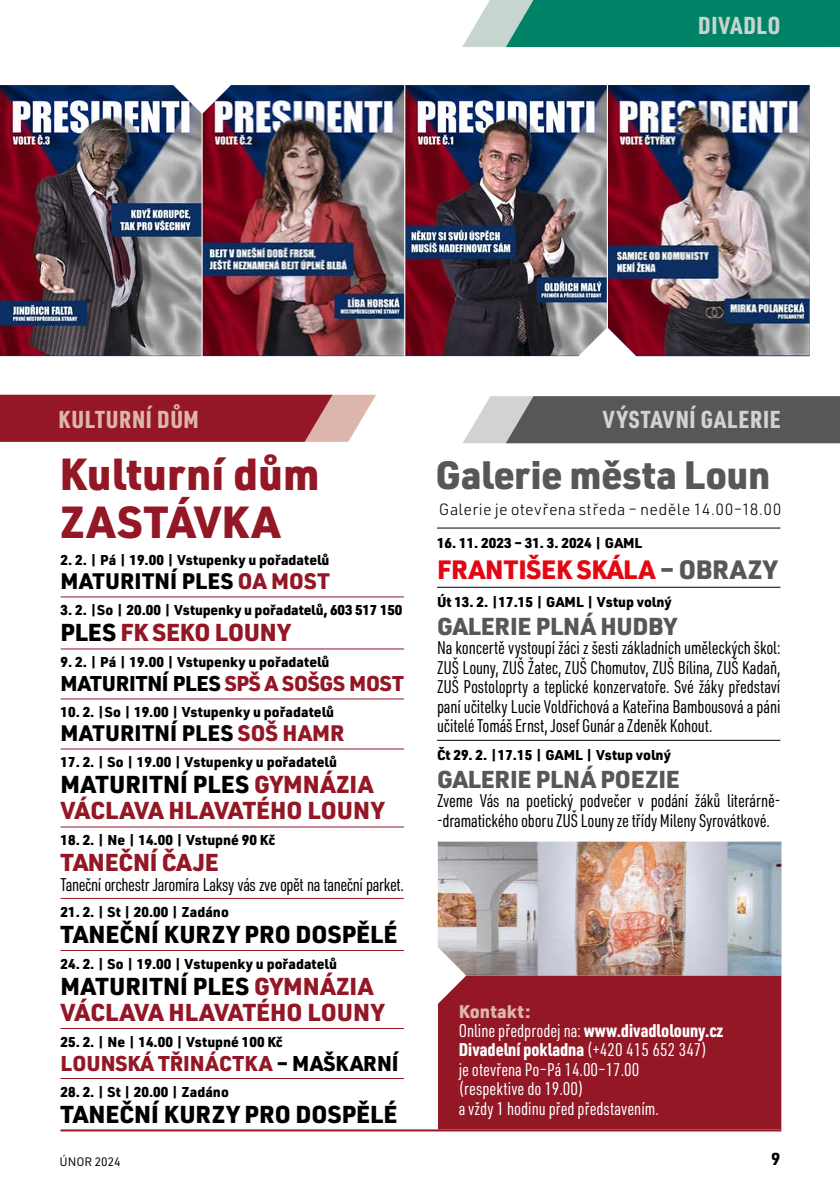
<style>
.page{position:relative;width:840px;height:1191px;background:#fff}
.page>*{position:absolute;margin:0;border:0;box-sizing:border-box;transform-origin:0 0}
.t1{font:900 44px/48px "URWDIN";color:#931725}
.t2{font:900 38.8px "URWDIN";letter-spacing:-.015em;color:#575756}
.t3{font:900 26px "URWDIN";letter-spacing:-.01em;color:#e30613}
.t4{font:900 24px/26px "URWDIN";color:#931725}
.t5{font:900 24px "URWDIN";color:#000}
.t6{font:900 24px "URWDIN";letter-spacing:-.01em;color:#575756}
.t7{font:900 24px "URWDIN Cond";letter-spacing:.04em;color:#d2d2d2}
.t8{font:900 24px "URWDIN Cond";letter-spacing:.025em;color:#dcb5ad}
.t9{font:900 24px "URWDIN Cond";letter-spacing:.035em;color:#c6d5cd}
.t10{font:900 22px "URWDIN";letter-spacing:.01em;color:#000}
.t11{font:900 21px "URWDIN";letter-spacing:-.01em;color:#000}
.t12{font:900 21px "URWDIN";color:#931725}
.t13{font:18px/19.4px "URWDIN Cond";letter-spacing:-.01em;color:#000;text-align:justify}
.t14{font:18px/19.4px "URWDIN Cond";color:#fff}
.t15{font:900 18px "URWDIN";letter-spacing:.005em;color:#dcb5ad}
.t16{font:700 17px "URWDIN";color:#000}
.t17{font:300 16px "URWDIN";letter-spacing:.02em;color:#000}
.t18{font:900 14px "URWDIN";color:#000}
.t19{font:12px "URWDIN";color:#000}
.s1{color:#931725}
.s2{color:#000}
.s3{color:#575756}
.s4{font-weight:900}
</style>
<div class="page">
<img style="left:0;top:85px;width:607px;height:271px">
<img style="left:608px;top:85px;width:201px;height:271px">
<hr style="left:437px;top:527px;width:343px;height:1px;background:#000">
<hr style="left:437px;top:587px;width:343px;height:1px;background:#000">
<hr style="left:437px;top:740px;width:343px;height:1px;background:#000">
<svg style="left:0;top:395px;width:376px;height:47px;background:#9f313c"></svg>
<hr style="left:60px;top:596px;width:343px;height:1px;background:#931725">
<hr style="left:60px;top:648px;width:343px;height:1px;background:#931725">
<hr style="left:60px;top:698px;width:343px;height:1px;background:#931725">
<hr style="left:60px;top:748px;width:343px;height:1px;background:#931725">
<hr style="left:60px;top:826px;width:343px;height:1px;background:#931725">
<hr style="left:60px;top:898px;width:343px;height:1px;background:#931725">
<hr style="left:60px;top:950px;width:343px;height:1px;background:#931725">
<hr style="left:60px;top:1028px;width:343px;height:1px;background:#931725">
<hr style="left:60px;top:1078px;width:343px;height:1px;background:#931725">
<svg style="left:462px;top:0;width:377px;height:47px;background:#209077"></svg>
<div style="left:438px;top:975px;width:342px;height:154px;background:#931725"></div>
<hr style="left:60px;top:1129px;width:720px;height:2px;background:#931725">
<svg style="left:463px;top:396px;width:376px;height:47px;background:#6c6c6b"></svg>
<img style="left:437px;top:841px;width:344px;height:134px">
<h3 class="t9" style="left:698px;top:8px;width:83px">DIVADLO</h3>
<h3 class="t8" style="left:59px;top:403px;width:142px">KULTURNÍ DŮM</h3>
<h1 class="t1" style="left:60px;top:448px;width:261px">Kulturní dům<br>ZASTÁVKA</h1>
<p class="t18" style="left:60px;top:550px;width:270px">2. 2. | Pá | 19.00 | Vstupenky u pořadatelů</p>
<p class="t10" style="left:60px;top:566px;width:270px">MATURITNÍ PLES <span class="s1">OA MOST</span></p>
<p class="t18" style="left:60px;top:600px;width:343px">3. 2. |So | 20.00 | Vstupenky u pořadatelů, 603 517 150</p>
<h3 class="t4" style="left:60px;top:618px;width:231px"><span class="s2">PLES</span> FK SEKO LOUNY</h3>
<p class="t18" style="left:60px;top:652px;width:270px">9. 2. | Pá | 19.00 | Vstupenky u pořadatelů</p>
<p class="t11" style="left:60px;top:669px;width:345px">MATURITNÍ PLES <span class="s1">SPŠ A SOŠGS MOST</span></p>
<p class="t18" style="left:60px;top:702px;width:275px">10. 2. |So | 19.00 | Vstupenky u pořadatelů</p>
<p class="t10" style="left:60px;top:718px;width:285px">MATURITNÍ PLES <span class="s1">SOŠ HAMR</span></p>
<p class="t18" style="left:60px;top:752px;width:278px">17. 2. | So | 19.00 | Vstupenky u pořadatelů</p>
<h3 class="t4" style="left:60px;top:770px;width:325px"><span class="s2">MATURITNÍ PLES</span> GYMNÁZIA<br>VÁCLAVA HLAVATÉHO LOUNY</h3>
<p class="t18" style="left:60px;top:830px;width:216px">18. 2. | Ne | 14.00 | Vstupné 90 Kč</p>
<h3 class="t4" style="left:60px;top:848px;width:160px">TANEČNÍ ČAJE</h3>
<p class="t13" style="left:60px;top:874px;width:345px">Taneční orchestr Jaromíra Laksy vás zve opět na taneční parket.</p>
<p class="t18" style="left:60px;top:902px;width:170px">21. 2. | St | 20.00 | Zadáno</p>
<h3 class="t5" style="left:60px;top:917px;width:338px">TANEČNÍ KURZY PRO DOSPĚLÉ</h3>
<p class="t18" style="left:60px;top:954px;width:278px">24. 2. | So | 19.00 | Vstupenky u pořadatelů</p>
<h3 class="t4" style="left:60px;top:972px;width:325px"><span class="s2">MATURITNÍ PLES</span> GYMNÁZIA<br>VÁCLAVA HLAVATÉHO LOUNY</h3>
<p class="t18" style="left:60px;top:1032px;width:223px">25. 2. | Ne | 14.00 | Vstupné 100 Kč</p>
<p class="t12" style="left:60px;top:1048px;width:339px">LOUNSKÁ TŘINÁCTKA <span class="s2">– MAŠKARNÍ</span></p>
<p class="t18" style="left:60px;top:1082px;width:170px">28. 2. | St | 20.00 | Zadáno</p>
<h3 class="t5" style="left:60px;top:1097px;width:338px">TANEČNÍ KURZY PRO DOSPĚLÉ</h3>
<h3 class="t7" style="left:602px;top:403px;width:179px">VÝSTAVNÍ GALERIE</h3>
<h2 class="t2" style="left:435px;top:448px;width:336px">Galerie města Loun</h2>
<p class="t17" style="left:438px;top:499px;width:344px">Galerie je otevřena středa – neděle 14.00–18.00</p>
<p class="t18" style="left:437px;top:533px;width:207px">16. 11. 2023 – 31. 3. 2024 | GAML</p>
<h3 class="t3" style="left:437px;top:551px;width:342px">FRANTIŠEK SKÁLA <span class="s3">– OBRAZY</span></h3>
<p class="t18" style="left:437px;top:592px;width:236px">Út 13. 2. |17.15 | GAML | Vstup volný</p>
<h3 class="t6" style="left:437px;top:609px;width:241px">GALERIE PLNÁ HUDBY</h3>
<p class="t13" style="left:437px;top:637px;width:345px">Na koncertě vystoupí žáci z šesti základních uměleckých škol:<br>ZUŠ Louny, ZUŠ Žatec, ZUŠ Chomutov, ZUŠ Bílina, ZUŠ Kadaň, ZUŠ Postoloprty a teplické konzervatoře. Své žáky představí paní učitelky Lucie Voldřichová a Kateřina Bambousová a páni učitelé Tomáš Ernst, Josef Gunár a Zdeněk Kohout.</p>
<p class="t18" style="left:437px;top:745px;width:235px">Čt 29. 2. |17.15 | GAML | Vstup volný</p>
<h3 class="t6" style="left:437px;top:762px;width:244px">GALERIE PLNÁ POEZIE</h3>
<p class="t13" style="left:437px;top:790px;width:345px">Zveme Vás na poetický podvečer v podání žáků literárně--dramatického oboru ZUŠ Louny ze třídy Mileny Syrovátkové.</p>
<p class="t15" style="left:458px;top:998px;width:73px">Kontakt:</p>
<p class="t14" style="left:458px;top:1020px;width:265px">Online předprodej na: <span class="s4">www.divadlolouny.cz Divadelní pokladna</span> (+420 415 652 347)<br>je otevřena Po–Pá 14.00–17.00<br>(respektive do 19.00)<br>a vždy 1 hodinu před představením.</p>
<p class="t19" style="left:60px;top:1153px;width:63px">ÚNOR 2024</p>
<p class="t16" style="left:770px;top:1147px;width:11px">9</p>
</div>
